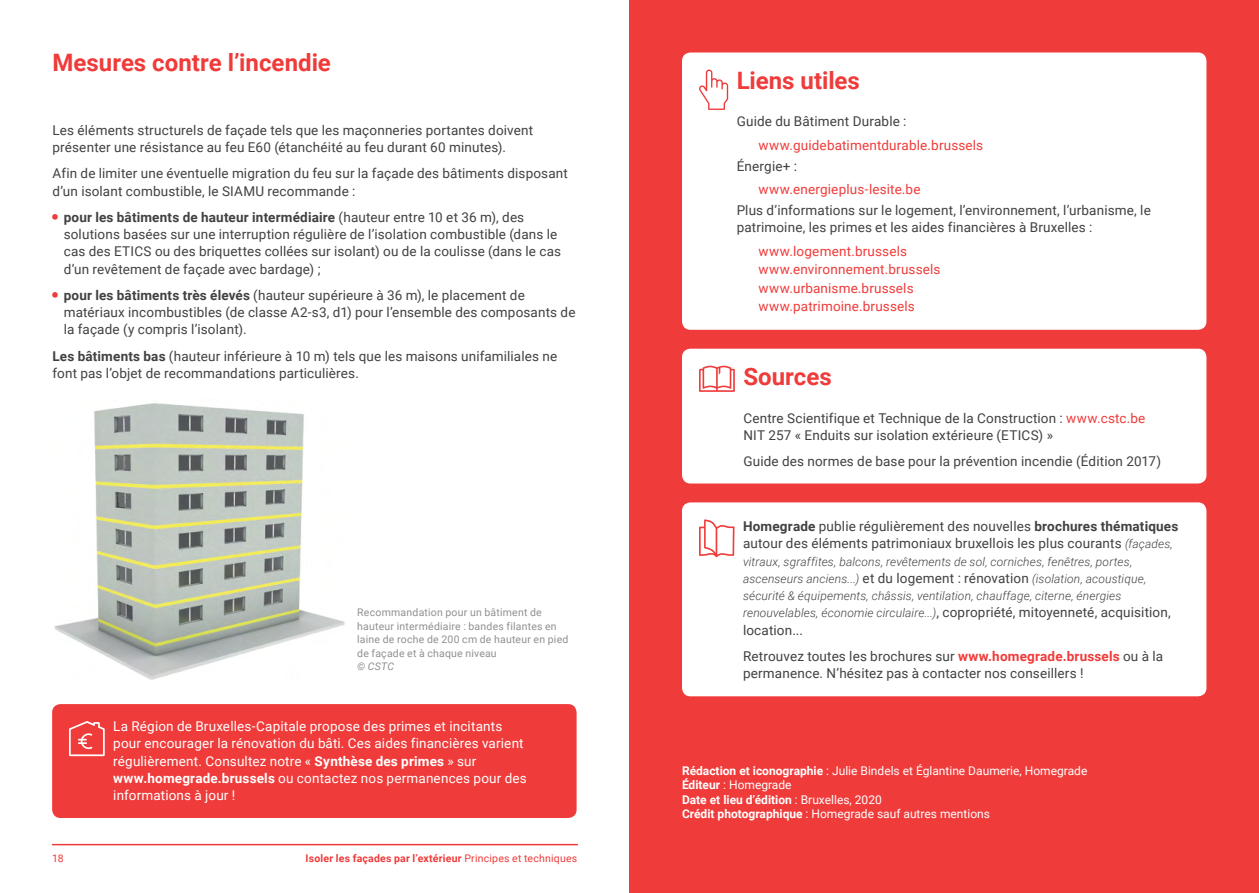
<style>
.page{position:relative;width:1259px;height:893px;background:#fff}
.page>*{position:absolute;margin:0;border:0;box-sizing:border-box;transform-origin:0 0}
.t1{font:700 24px "Roboto";color:#ef3b3a}
.t2{font:13.5px/17.2px "Roboto";letter-spacing:.01em;color:#414042}
.t3{font:13.5px/17.2px "Roboto";letter-spacing:.01em;color:#fff}
.t4{font:13.5px/18.5px "Roboto";letter-spacing:.01em;color:#ef3b3a}
.t5{font:italic 300 12px/17.2px "Roboto";letter-spacing:.01em;color:#414042}
.t6{font:12px/14.4px "Roboto";color:#fff}
.t7{font:10.5px/13.5px "Roboto";letter-spacing:.02em;color:#909092}
.t8{font:700 10.5px "Roboto";letter-spacing:.02em;color:#ef3b3a}
.t9{font:italic 10.5px "Roboto";color:#909092}
.t10{font:10.5px "Roboto";color:#ef3b3a}
.s1{font-weight:700;color:#ef3b3a}
.s2{font-weight:700}
.s3{font-weight:400}
.s4{color:#ef3b3a}
.s5{font-weight:300;font-style:italic;font-size:12px}
.s6{font-weight:400;font-style:normal;font-size:13.5px}
</style>
<div class="page">
<hr style="left:52px;top:844px;width:525px;height:1px;background:#ef3b3a">
<svg style="left:52px;top:214px;width:6px;height:6px"></svg>
<svg style="left:52px;top:292px;width:6px;height:6px"></svg>
<div style="left:52px;top:704px;width:524px;height:114px;background:#ef3b3a;border-radius:9px"></div>
<svg style="left:69px;top:721px;width:36px;height:35px"></svg>
<div style="left:629px;top:0;width:630px;height:893px;background:#ef3b3a"></div>
<div style="left:682px;top:53px;width:524px;height:277px;background:#fff;border-radius:9px"></div>
<div style="left:682px;top:349px;width:524px;height:134px;background:#fff;border-radius:9px"></div>
<svg style="left:699px;top:70px;width:29px;height:40px"></svg>
<svg style="left:699px;top:366px;width:36px;height:26px"></svg>
<div style="left:682px;top:502px;width:524px;height:194px;background:#fff;border-radius:9px"></div>
<svg style="left:699px;top:519px;width:35px;height:38px"></svg>
<img style="left:54px;top:403px;width:291px;height:276px">
<h1 class="t1" style="left:52px;top:45px;width:280px">Mesures contre l’incendie</h1>
<p class="t2" style="left:52px;top:121px;width:482px">Les éléments structurels de façade tels que les maçonneries portantes doivent présenter une résistance au feu E60 (étanchéité au feu durant 60 minutes).</p>
<p class="t2" style="left:52px;top:164px;width:517px">Afin de limiter une éventuelle migration du feu sur la façade des bâtiments disposant d’un isolant combustible, le SIAMU recommande :</p>
<p class="t2" style="left:64px;top:208px;width:499px;text-indent:-11px"><span class="s1">•</span> <span class="s2">pour les bâtiments de hauteur intermédiaire</span> (hauteur entre 10 et 36 m), des solutions basées sur une interruption régulière de l’isolation combustible (dans le cas des ETICS ou des briquettes collées sur isolant) ou de la coulisse (dans le cas d’un revêtement de façade avec bardage) ;</p>
<p class="t2" style="left:64px;top:286px;width:513px;text-indent:-11px"><span class="s1">•</span> <span class="s2">pour les bâtiments très élevés</span> (hauteur supérieure à 36 m), le placement de matériaux incombustibles (de classe A2-s3, d1) pour l’ensemble des composants de la façade (y compris l’isolant).</p>
<p class="t2" style="left:52px;top:347px;width:506px"><span class="s2">Les bâtiments bas</span> (hauteur inférieure à 10 m) tels que les maisons unifamiliales ne font pas l’objet de recommandations particulières.</p>
<p class="t7" style="left:357px;top:605px;width:213px">Recommandation pour un bâtiment de hauteur intermédiaire : bandes filantes en laine de roche de 200 cm de hauteur en pied de façade et à chaque niveau</p>
<p class="t9" style="left:357px;top:659px;width:38px">© CSTC</p>
<p class="t3" style="left:113px;top:717px;width:415px">La Région de Bruxelles-Capitale propose des primes et incitants pour encourager la rénovation du bâti. Ces aides financières varient régulièrement. Consultez notre « <span class="s2">Synthèse des primes</span> » sur <span class="s2">www.homegrade.brussels</span> ou contactez nos permanences pour des informations à jour !</p>
<p class="t10" style="left:52px;top:851px;width:13px">18</p>
<p class="t8" style="left:305px;top:851px;width:273px">Isoler les façades par l’extérieur <span class="s3">Principes et techniques</span></p>
<h1 class="t1" style="left:736px;top:64px;width:125px">Liens utiles</h1>
<p class="t2" style="left:736px;top:112px;width:171px">Guide du Bâtiment Durable :</p>
<p class="t4" style="left:758px;top:135px;width:226px">www.guidebatimentdurable.brussels</p>
<p class="t2" style="left:736px;top:157px;width:62px">Énergie+ :</p>
<p class="t4" style="left:758px;top:180px;width:163px">www.energieplus-lesite.be</p>
<p class="t2" style="left:736px;top:201px;width:416px">Plus d’informations sur le logement, l’environnement, l’urbanisme, le patrimoine, les primes et les aides financières à Bruxelles :</p>
<p class="t4" style="left:758px;top:241px;width:183px">www.logement.brussels www.environnement.brussels www.urbanisme.brussels www.patrimoine.brussels</p>
<h1 class="t1" style="left:743px;top:360px;width:90px">Sources</h1>
<p class="t2" style="left:743px;top:409px;width:403px">Centre Scientifique et Technique de la Construction : <span class="s4">www.cstc.be<br></span>NIT 257 « Enduits sur isolation extérieure (ETICS) »</p>
<p class="t2" style="left:743px;top:452px;width:419px">Guide des normes de base pour la prévention incendie (Édition 2017)</p>
<p class="t2" style="left:743px;top:517px;width:437px"><span class="s2">Homegrade</span> publie régulièrement des nouvelles <span class="s2">brochures thématiques </span>autour des éléments patrimoniaux bruxellois les plus courants <span class="s5">(façades,</span></p>
<p class="t5" style="left:743px;top:552px;width:405px">vitraux, sgraffites, balcons, revêtements de sol, corniches, fenêtres, portes, ascenseurs anciens...) <span class="s6">et du logement : rénovation</span> (isolation, acoustique, sécurité &amp; équipements, châssis, ventilation, chauffage, citerne, énergies</p>
<p class="t2" style="left:743px;top:603px;width:429px"><span class="s5">renouvelables, économie circulaire...)</span>, copropriété, mitoyenneté, acquisition, location...</p>
<p class="t2" style="left:743px;top:647px;width:422px">Retrouvez toutes les brochures sur <span class="s1">www.homegrade.brussels</span> ou à la permanence. N’hésitez pas à contacter nos conseillers !</p>
<p class="t6" style="left:682px;top:763px;width:407px"><span class="s2">Rédaction et iconographie</span> : Julie Bindels et Églantine Daumerie, Homegrade <span class="s2">Éditeur</span> : Homegrade<br><span class="s2">Date et lieu d’édition</span> : Bruxelles, 2020<br><span class="s2">Crédit photographique</span> : Homegrade sauf autres mentions</p>
</div>
